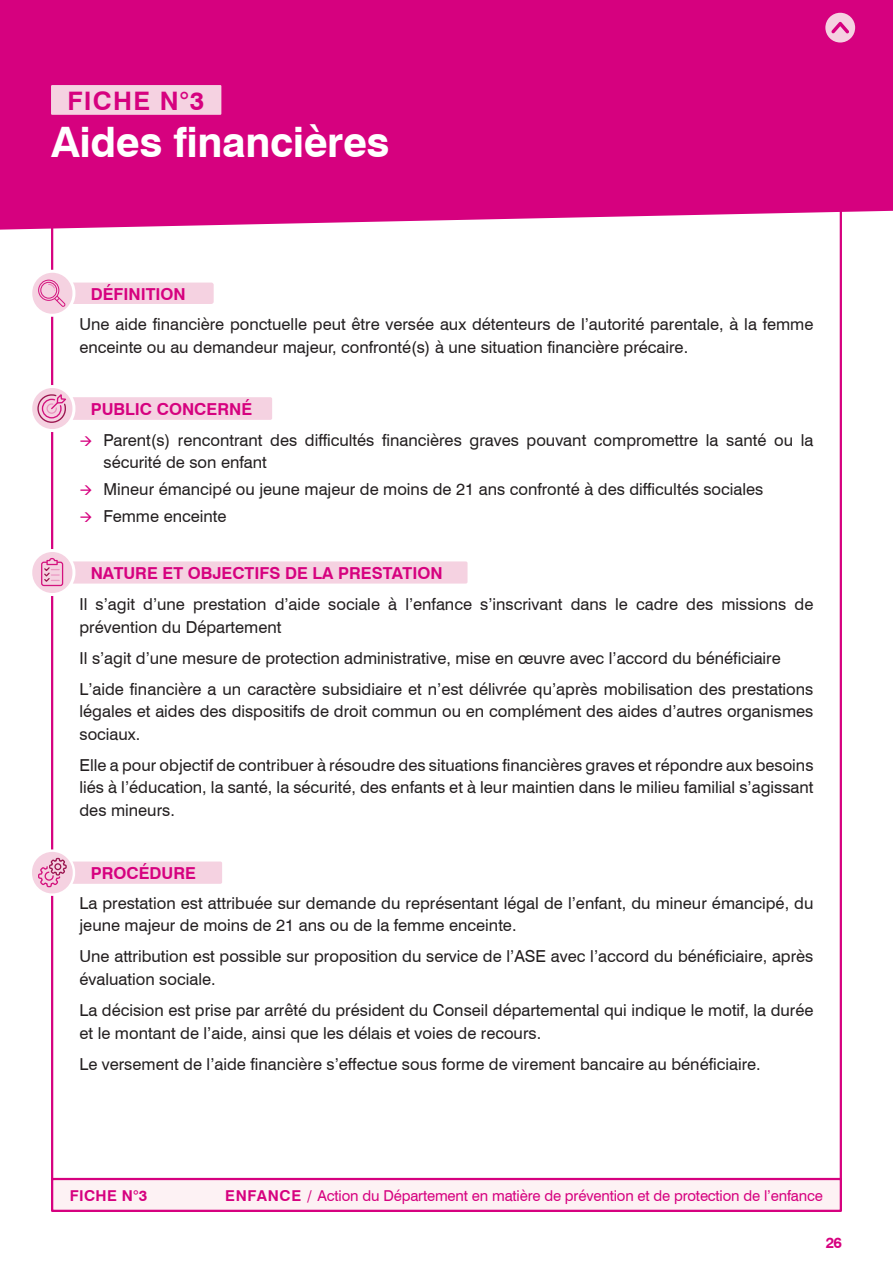
<style>
.page{position:relative;width:893px;height:1263px;background:#fff}
.page>*{position:absolute;margin:0;border:0;box-sizing:border-box;transform-origin:0 0}
.t1{font:700 42px "Swiss 721 BT";letter-spacing:-.01em;color:#fff}
.t2{font:700 25.5px "Swiss 721 BT";letter-spacing:.05em;color:#d6017f}
.t3{font:16.5px/22.5px "Swiss 721 BT";color:#231f20}
.t4{font:700 16.5px "Swiss 721 BT";color:#d6017f}
.t5{font:15px "Swiss 721 BT";letter-spacing:-.01em;color:#d6017f}
.t6{font:700 15px "Swiss 721 BT";letter-spacing:.025em;color:#d6017f}
.s1{font-weight:700}
</style>
<div class="page">
<div style="left:0;top:0;width:893px;height:230px;background:#d6017f"></div>
<svg style="left:825px;top:13px;width:30px;height:30px"></svg>
<div style="left:61px;top:283px;width:153px;height:21px;background:#f5d2e1;border-radius:2px"></div>
<svg style="left:31px;top:271px;width:43px;height:44px"></svg>
<div style="left:38px;top:280px;width:21px;height:21px;border:1px solid #d4137e;border-radius:50%"></div>
<div style="left:40px;top:282px;width:17px;height:17px;border:1px solid #d4137e;border-radius:50%"></div>
<svg style="left:48px;top:283px;width:19px;height:25px"></svg>
<div style="left:29px;top:270px;width:46px;height:47px;border:3px solid #fff;border-radius:22px"></div>
<div style="left:61px;top:861px;width:161px;height:23px;background:#f5d2e1;border-radius:2px"></div>
<svg style="left:31px;top:851px;width:43px;height:44px"></svg>
<svg style="left:37px;top:857px;width:30px;height:31px"></svg>
<div style="left:30px;top:849px;width:45px;height:47px;border:2px solid #fff;border-radius:22px"></div>
<div style="left:61px;top:561px;width:407px;height:23px;background:#f5d2e1;border-radius:2px"></div>
<div style="left:51px;top:85px;width:170px;height:30px;background:#f5d2e1"></div>
<div style="left:52px;top:1179px;width:789px;height:32px;background:#fdf2f4"></div>
<div style="left:51px;top:1178px;width:791px;height:34px;border:2px solid #d6017f"></div>
<svg style="left:31px;top:550px;width:43px;height:44px"></svg>
<div style="left:41px;top:562px;width:22px;height:24px;border:1px solid #d4137e;border-radius:2px"></div>
<svg style="left:43px;top:557px;width:16px;height:26px"></svg>
<div style="left:29px;top:549px;width:46px;height:47px;border:3px solid #fff;border-radius:22px"></div>
<div style="left:61px;top:397px;width:211px;height:23px;background:#f5d2e1;border-radius:2px"></div>
<svg style="left:31px;top:386px;width:43px;height:44px"></svg>
<svg style="left:37px;top:392px;width:31px;height:36px"></svg>
<div style="left:29px;top:385px;width:46px;height:47px;border:3px solid #fff;border-radius:22px"></div>
<h2 class="t2" style="left:67px;top:85px;width:138px">FICHE N°3</h2>
<h1 class="t1" style="left:51px;top:117px;width:340px">Aides financières</h1>
<p class="t4" style="left:91px;top:284px;width:97px">DÉFINITION</p>
<p class="t3" style="left:80px;top:313px;width:735px">Une aide financière ponctuelle peut être versée aux détenteurs de l’autorité parentale, à la femme enceinte ou au demandeur majeur, confronté(s) à une situation financière précaire.</p>
<p class="t4" style="left:91px;top:399px;width:163px">PUBLIC CONCERNÉ</p>
<p class="t3" style="left:104px;top:428px;width:711px">Parent(s) rencontrant des difficultés financières graves pouvant compromettre la santé ou la sécurité de son enfant</p>
<p class="t3" style="left:104px;top:475px;width:661px;line-height:26.7px">Mineur émancipé ou jeune majeur de moins de 21 ans confronté à des difficultés sociales<br>Femme enceinte</p>
<p class="t4" style="left:91px;top:563px;width:354px">NATURE ET OBJECTIFS DE LA PRESTATION</p>
<p class="t3" style="left:80px;top:593px;width:735px">Il s’agit d’une prestation d’aide sociale à l’enfance s’inscrivant dans le cadre des missions de prévention du Département</p>
<p class="t3" style="left:80px;top:642px;width:735px;line-height:31px">Il s’agit d’une mesure de protection administrative, mise en œuvre avec l’accord du bénéficiaire<br>L’aide financière a un caractère subsidiaire et n’est délivrée qu’après mobilisation des prestations</p>
<p class="t3" style="left:80px;top:700px;width:735px">légales et aides des dispositifs de droit commun ou en complément des aides d’autres organismes sociaux.</p>
<p class="t3" style="left:80px;top:754px;width:735px;text-align:justify">Elle a pour objectif de contribuer à résoudre des situations financières graves et répondre aux besoins liés à l’éducation, la santé, la sécurité, des enfants et à leur maintien dans le milieu familial s’agissant des mineurs.</p>
<p class="t4" style="left:91px;top:863px;width:107px">PROCÉDURE</p>
<p class="t3" style="left:80px;top:892px;width:735px">La prestation est attribuée sur demande du représentant légal de l’enfant, du mineur émancipé, du jeune majeur de moins de 21 ans ou de la femme enceinte.</p>
<p class="t3" style="left:80px;top:945px;width:735px">Une attribution est possible sur proposition du service de l’ASE avec l’accord du bénéficiaire, après évaluation sociale.</p>
<p class="t3" style="left:80px;top:999px;width:735px">La décision est prise par arrêté du président du Conseil départemental qui indique le motif, la durée et le montant de l’aide, ainsi que les délais et voies de recours.</p>
<p class="t3" style="left:80px;top:1052px;width:683px">Le versement de l’aide financière s’effectue sous forme de virement bancaire au bénéficiaire.</p>
<p class="t6" style="left:70px;top:1186px;width:79px">FICHE N°3</p>
<p class="t5" style="left:225px;top:1186px;width:599px"><span class="s1">ENFANCE /</span> Action du Département en matière de prévention et de protection de l’enfance</p>
<p class="t6" style="left:826px;top:1233px;width:18px">26</p>
</div>
